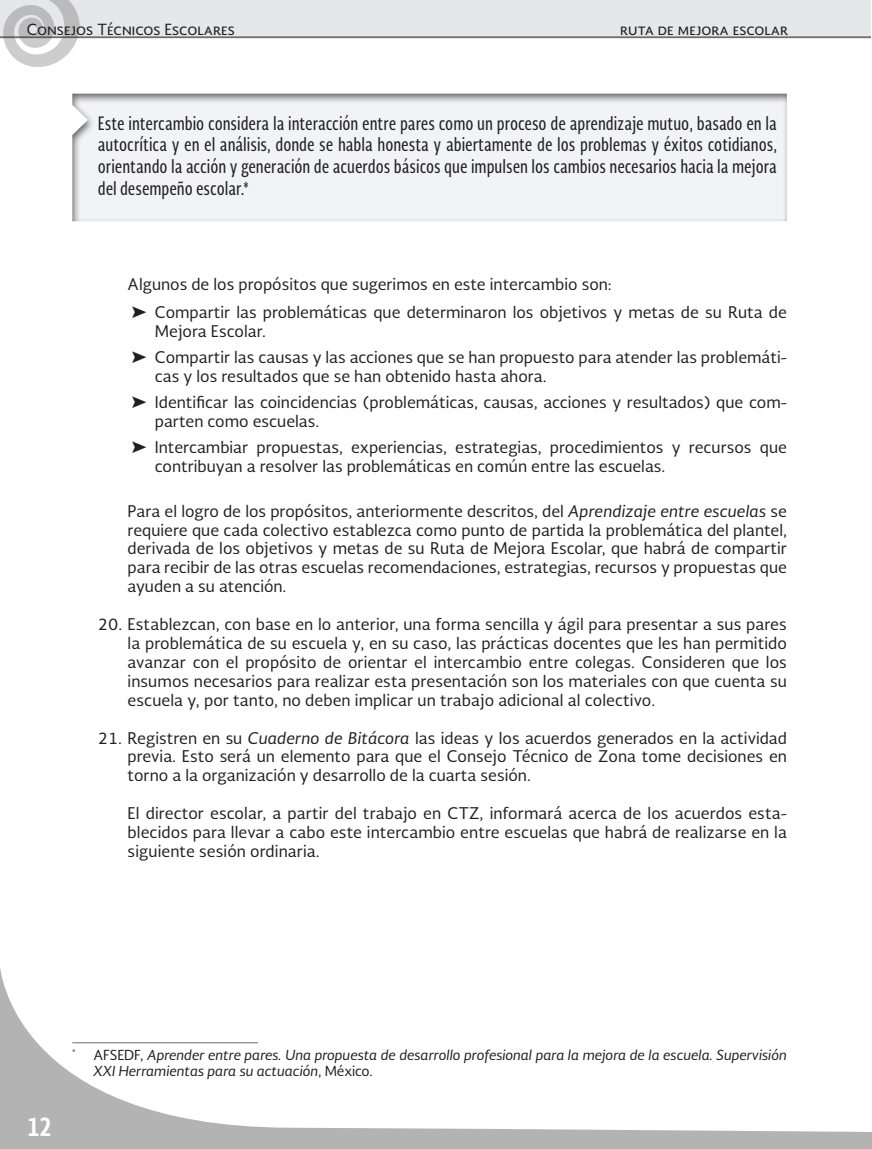
<style>
.page{position:relative;width:872px;height:1149px;background:#fff}
.page>*{position:absolute;margin:0;border:0;box-sizing:border-box;transform-origin:0 0}
.t1{font:700 25.5px "Soberana Sans Condensed";color:#fff}
.t2{font:18px/21.6px "Soberana Sans Condensed";color:#231f20;text-align:justify}
.t3{font:15.75px/18.9px "Soberana Sans";color:#231f20}
.t4{font:15px "Soberana Sans";color:#231f20}
.t5{font:italic 13.5px/16.2px "Soberana Sans";letter-spacing:-.01em;color:#231f20}
.s1{font-family:"Meiryo";font-weight:700;font-size:16.5px}
.s2{font-style:italic}
.s3{font-style:normal}
</style>
<div class="page">
<div style="left:0;top:0;width:871px;height:39px;background:#e6e7e9"></div>
<svg style="left:0;top:968px;width:872px;height:180px"></svg>
<svg style="left:3px;top:0;width:77px;height:67px"></svg>
<hr style="left:0;top:37px;width:871px;height:1px;background:#231f20">
<div style="left:69px;top:92px;width:719px;height:130px;background:#231f20;opacity:.7"></div>
<hr style="left:72px;top:1042px;width:186px;height:1px;background:#6c6d70">
<p class="t4" style="left:27px;top:19px;width:210px">Consejos Técnicos Escolares</p>
<p class="t4" style="left:620px;top:19px;width:169px">ruta de mejora escolar</p>
<p class="t2" style="left:98px;top:112px;width:680px">Este intercambio considera la interacción entre pares como un proceso de aprendizaje mutuo, basado en la autocrítica y en el análisis, donde se habla honesta y abiertamente de los problemas y éxitos cotidianos, orientando la acción y generación de acuerdos básicos que impulsen los cambios necesarios hacia la mejora del desempeño escolar.*</p>
<p class="t3" style="left:128px;top:269px;width:660px;line-height:28.3px">Algunos de los propósitos que sugerimos en este intercambio son:<br><span class="s1">➤</span> Compartir las problemáticas que determinaron los objetivos y metas de su Ruta de</p>
<p class="t3" style="left:131px;top:317px;width:657px;line-height:26.2px;text-indent:24px">Mejora Escolar.<br><span class="s1">➤</span> Compartir las causas y las acciones que se han propuesto para atender las problemáti-</p>
<p class="t3" style="left:131px;top:362px;width:657px;line-height:26.2px;text-indent:24px">cas y los resultados que se han obtenido hasta ahora.<br><span class="s1">➤</span> Identificar las coincidencias (problemáticas, causas, acciones y resultados) que com-</p>
<p class="t3" style="left:131px;top:407px;width:657px;line-height:26.2px;text-indent:24px">parten como escuelas.<br><span class="s1">➤</span> Intercambiar propuestas, experiencias, estrategias, procedimientos y recursos que</p>
<p class="t3" style="left:155px;top:456px;width:512px">contribuyan a resolver las problemáticas en común entre las escuelas.</p>
<p class="t3" style="left:128px;top:500px;width:661px;text-align:justify">Para el logro de los propósitos, anteriormente descritos, del <span class="s2">Aprendizaje entre escuelas</span> se requiere que cada colectivo establezca como punto de partida la problemática del plantel, derivada de los objetivos y metas de su Ruta de Mejora Escolar, que habrá de compartir para recibir de las otras escuelas recomendaciones, estrategias, recursos y propuestas que ayuden a su atención.</p>
<p class="t3" style="left:128px;top:614px;width:661px;text-align:justify;text-indent:-30px">20. Establezcan, con base en lo anterior, una forma sencilla y ágil para presentar a sus pares la problemática de su escuela y, en su caso, las prácticas docentes que les han permitido avanzar con el propósito de orientar el intercambio entre colegas. Consideren que los insumos necesarios para realizar esta presentación son los materiales con que cuenta su escuela y, por tanto, no deben implicar un trabajo adicional al colectivo.</p>
<p class="t3" style="left:128px;top:727px;width:661px;text-align:justify;text-indent:-30px">21. Registren en su <span class="s2">Cuaderno de Bitácora</span> las ideas y los acuerdos generados en la actividad previa. Esto será un elemento para que el Consejo Técnico de Zona tome decisiones en torno a la organización y desarrollo de la cuarta sesión.</p>
<p class="t3" style="left:128px;top:803px;width:661px;text-align:justify">El director escolar, a partir del trabajo en CTZ, informará acerca de los acuerdos esta&shy;blecidos para llevar a cabo este intercambio entre escuelas que habrá de realizarse en la siguiente sesión ordinaria.</p>
<h1 class="t1" style="left:27px;top:1108px;width:25px">12</h1>
<p class="t5" style="left:94px;top:1045px;width:695px;text-indent:-21px"><sup>*</sup> <span class="s3">AFSEDF,</span> Aprender entre pares. Una propuesta de desarrollo profesional para la mejora de la escuela. Supervisión<br>XXI Herramientas para su actuación<span class="s3">, México.</span></p>
</div>
